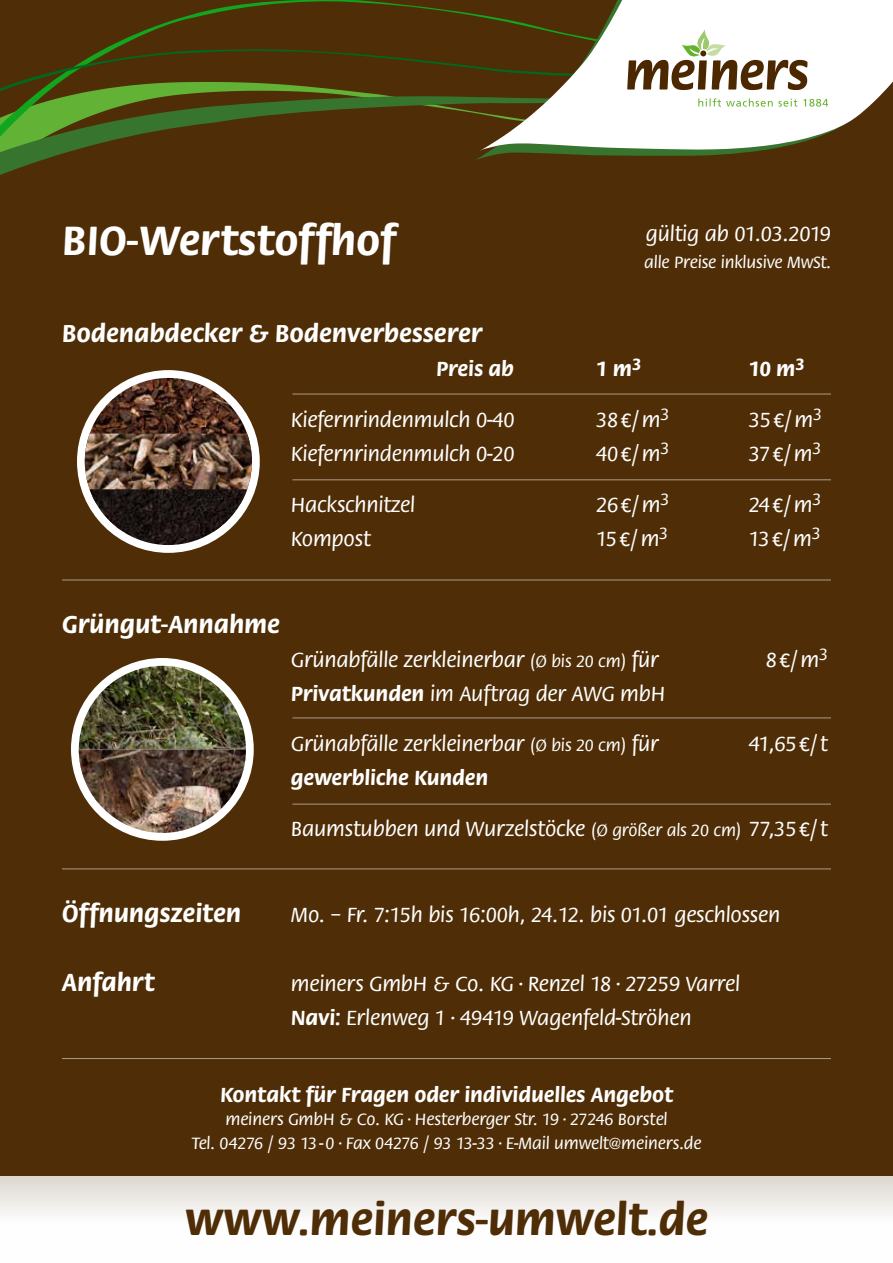
<style>
.page{position:relative;width:893px;height:1263px;background:#fff}
.page>*{position:absolute;margin:0;border:0;box-sizing:border-box;transform-origin:0 0}
.t1{font:700 45.3px "Flora";color:#4f2e07}
.t2{font:700 42.45px "Flora";color:#fff}
.t3{font:700 25.5px "Flora";color:#fff}
.t4{font:500 21.15px/33.9px "Flora";color:#fff}
.t5{font:700 21.15px "Flora";color:#fff}
.t6{font:500 16.95px/23.2px "Flora";color:#fff;text-align:center}
.s1{font-family:"Calibri";font-weight:400}
.s2{font-size:16.95px}
.s3{font-weight:700}
</style>
<div class="page">
<div style="left:0;top:0;width:893px;height:1176px;background:#4f2e07"></div>
<svg style="left:0;top:0;width:474px;height:175px"></svg>
<svg style="left:0;top:39px;width:474px;height:94px"></svg>
<svg style="left:474px;top:14px;width:282px;height:146px"></svg>
<svg style="left:479px;top:0;width:414px;height:151px;fill:#fff"></svg>
<svg style="left:627px;top:29px;width:180px;height:61px"></svg>
<svg style="left:698px;top:98px;width:130px;height:9px"></svg>
<div style="left:0;top:1176px;width:893px;height:87px;background:linear-gradient(to bottom,#e3ded8,#fff)"></div>
<hr style="left:62px;top:579px;width:769px;height:1px;background:#fff">
<div style="left:71px;top:658px;width:183px;height:183px;background:#fff;border-radius:50%"></div>
<img style="left:79px;top:666px;width:167px;height:83px">
<img style="left:79px;top:749px;width:167px;height:84px">
<hr style="left:292px;top:717px;width:539px;height:1px;background:#fff">
<hr style="left:292px;top:804px;width:539px;height:1px;background:#fff">
<hr style="left:292px;top:393px;width:539px;height:2px;background:#fff">
<hr style="left:292px;top:479px;width:539px;height:1px;background:#fff">
<div style="left:77px;top:370px;width:183px;height:183px;background:#fff;border-radius:50%"></div>
<img style="left:85px;top:378px;width:167px;height:56px">
<img style="left:85px;top:434px;width:167px;height:75px">
<img style="left:90px;top:489px;width:157px;height:56px">
<hr style="left:62px;top:868px;width:769px;height:1px;background:#fff">
<hr style="left:62px;top:1058px;width:769px;height:1px;background:#fff">
<h2 class="t2" style="left:62px;top:216px;width:335px">BIO-Wertstoffhof</h2>
<p class="t4" style="left:646px;top:217px;width:187px">gültig ab 01.03.2019</p>
<p class="t6" style="left:644px;top:250px;width:188px">alle Preise inklusive MwSt.</p>
<p class="t3" style="left:62px;top:319px;width:422px">Bodenabdecker &amp; Bodenverbesserer</p>
<p class="t5" style="left:436px;top:357px;width:79px">Preis ab</p>
<p class="t5" style="left:596px;top:357px;width:47px">1 m<sup>3</sup></p>
<p class="t5" style="left:749px;top:357px;width:58px">10 m<sup>3</sup></p>
<p class="t4" style="left:291px;top:403px;width:225px">Kiefernrindenmulch 0-40</p>
<p class="t4" style="left:596px;top:403px;width:75px">38<span class="s1">€</span>/m<sup>3</sup></p>
<p class="t4" style="left:749px;top:403px;width:75px">35<span class="s1">€</span>/m<sup>3</sup></p>
<p class="t4" style="left:291px;top:437px;width:225px">Kiefernrindenmulch 0-20</p>
<p class="t4" style="left:596px;top:437px;width:75px">40<span class="s1">€</span>/m<sup>3</sup></p>
<p class="t4" style="left:749px;top:437px;width:74px">37<span class="s1">€</span>/m<sup>3</sup></p>
<p class="t4" style="left:291px;top:488px;width:125px">Hackschnitzel</p>
<p class="t4" style="left:596px;top:488px;width:75px">26<span class="s1">€</span>/m<sup>3</sup></p>
<p class="t4" style="left:749px;top:488px;width:74px">24<span class="s1">€</span>/m<sup>3</sup></p>
<p class="t4" style="left:291px;top:521px;width:81px">Kompost</p>
<p class="t4" style="left:596px;top:521px;width:74px">15<span class="s1">€</span>/m<sup>3</sup></p>
<p class="t4" style="left:749px;top:521px;width:73px">13<span class="s1">€</span>/m<sup>3</sup></p>
<p class="t3" style="left:62px;top:609px;width:219px">Grüngut-Annahme</p>
<p class="t4" style="left:291px;top:643px;width:369px">Grünabfälle zerkleinerbar <span class="s2">(Ø bis 20 cm)</span> für</p>
<p class="t4" style="left:766px;top:643px;width:64px">8<span class="s1">€</span>/m<sup>3</sup></p>
<p class="t4" style="left:291px;top:676px;width:376px"><span class="s3">Privatkunden</span> im Auftrag der AWG mbH</p>
<p class="t4" style="left:291px;top:727px;width:369px">Grünabfälle zerkleinerbar <span class="s2">(Ø bis 20 cm)</span> für</p>
<p class="t4" style="left:749px;top:727px;width:81px">41,65<span class="s1">€</span>/t</p>
<p class="t5" style="left:291px;top:766px;width:199px">gewerbliche Kunden</p>
<p class="t4" style="left:291px;top:812px;width:538px">Baumstubben und Wurzelstöcke <span class="s2">(Ø größer als 20 cm)</span> 77,35<span class="s1">€</span>/t</p>
<p class="t3" style="left:62px;top:898px;width:181px">Öffnungszeiten</p>
<p class="t4" style="left:291px;top:898px;width:491px">Mo. – Fr. 7:15h bis 16:00h, 24.12. bis 01.01 geschlossen</p>
<p class="t3" style="left:62px;top:968px;width:94px">Anfahrt</p>
<p class="t4" style="left:291px;top:967px;width:451px">meiners GmbH &amp; Co. KG · Renzel 18 · 27259 Varrel<br><span class="s3">Navi:</span> Erlenweg 1 · 49419 Wagenfeld-Ströhen</p>
<p class="t5" style="left:220px;top:1083px;width:454px">Kontakt für Fragen oder individuelles Angebot</p>
<p class="t6" style="left:192px;top:1108px;width:511px">meiners GmbH &amp; Co. KG · Hesterberger Str. 19 · 27246 Borstel<br>Tel. 04276 / 93 13-0 · Fax 04276 / 93 13-33 · E-Mail umwelt@meiners.de</p>
<h1 class="t1" style="left:185px;top:1193px;width:525px">www.meiners-umwelt.de</h1>
</div>
